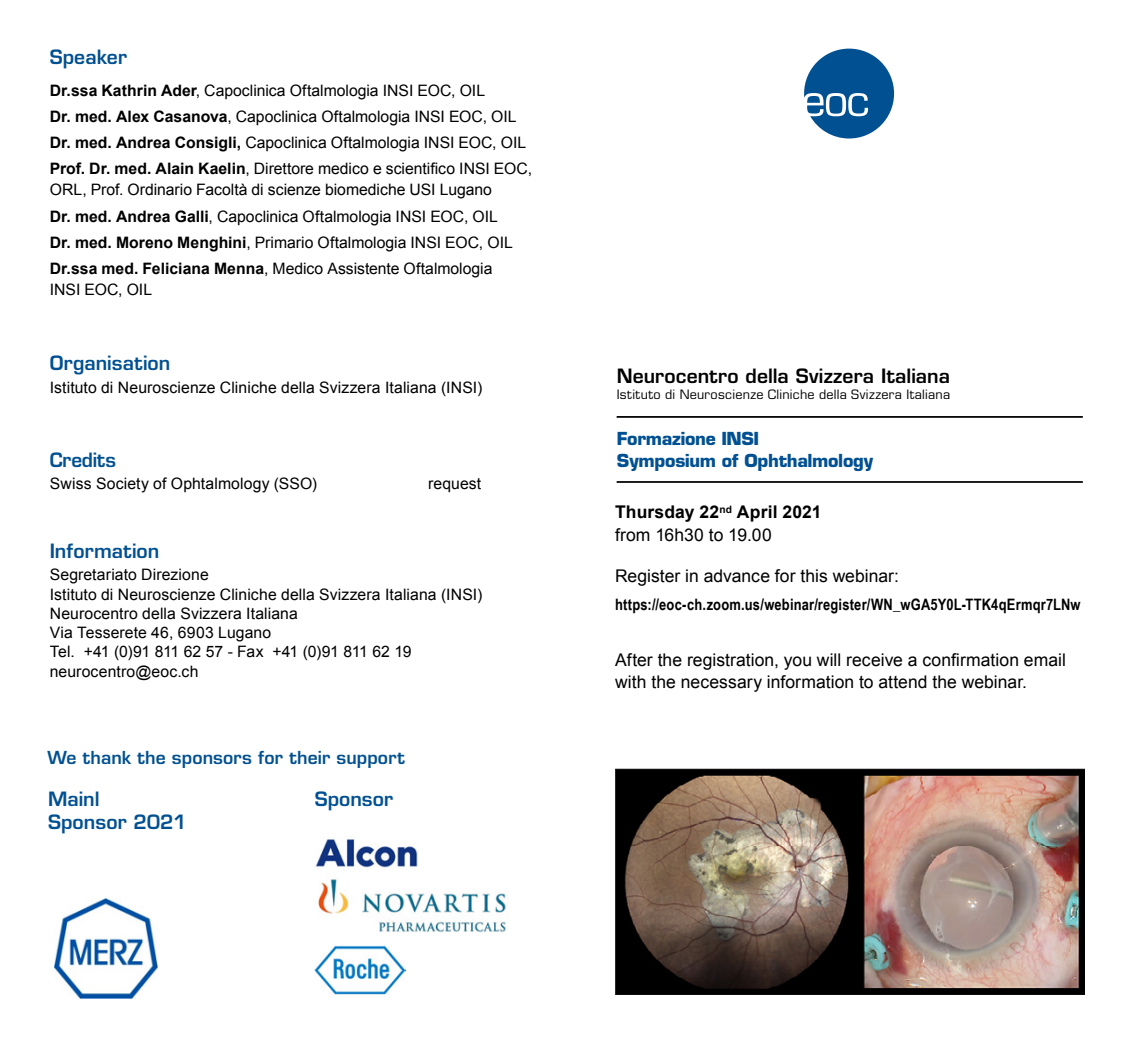
<style>
.page{position:relative;width:1132px;height:1042px;background:#fff}
.page>*{position:absolute;margin:0;border:0;box-sizing:border-box;transform-origin:0 0}
.t1{font:600 19.25px "Eurostile LT Std";color:#005092}
.t2{font:600 19.25px "Eurostile LT Std";letter-spacing:.005em;color:#000}
.t3{font:17.5px/22.8px "Arial";letter-spacing:.005em;color:#000}
.t4{font:700 17.5px/22.8px "Eurostile LT Std";letter-spacing:-.015em;color:#005092}
.t5{font:700 17.5px/22.8px "Arial";letter-spacing:.005em;color:#000}
.t6{font:600 17.5px "Eurostile LT Std";letter-spacing:.01em;color:#005092}
.t7{font:15.75px/26.2px "Arial";letter-spacing:.005em;color:#000}
.t8{font:700 15.75px "Arial Narrow";letter-spacing:.015em;color:#000}
.t9{font:12.6px "Eurostile LT Std";letter-spacing:.02em;color:#000}
.s1{font-weight:700}
.s2{font-weight:400}
</style>
<div class="page">
<hr style="left:616px;top:416px;width:466px;height:2px;background:#000">
<hr style="left:616px;top:481px;width:466px;height:2px;background:#000">
<svg style="left:804px;top:49px;width:89px;height:89px"></svg>
<img style="left:55px;top:899px;width:102px;height:99px">
<img style="left:615px;top:768px;width:469px;height:226px">
<img style="left:315px;top:838px;width:103px;height:32px">
<img style="left:314px;top:946px;width:92px;height:48px">
<img style="left:318px;top:879px;width:191px;height:53px">
<p class="t1" style="left:50px;top:45px;width:79px">Speaker</p>
<p class="t7" style="left:50px;top:77px;width:483px"><span class="s1">Dr.ssa Kathrin Ader</span>, Capoclinica Oftalmologia INSI EOC, OIL<br><span class="s1">Dr. med. Alex Casanova</span>, Capoclinica Oftalmologia INSI EOC, OIL <span class="s1">Dr. med. Andrea Consigli,</span> Capoclinica Oftalmologia INSI EOC, OIL <span class="s1">Prof. Dr. med. Alain Kaelin</span>, Direttore medico e scientifico INSI EOC,</p>
<p class="t7" style="left:50px;top:177px;width:464px">ORL, Prof. Ordinario Facoltà di scienze biomediche USI Lugano <span class="s1">Dr. med. Andrea Galli</span>, Capoclinica Oftalmologia INSI EOC, OIL <span class="s1">Dr. med. Moreno Menghini</span>, Primario Oftalmologia INSI EOC, OIL <span class="s1">Dr.ssa med. Feliciana Menna</span>, Medico Assistente Oftalmologia</p>
<p class="t7" style="left:50px;top:277px;width:104px">INSI EOC, OIL</p>
<p class="t1" style="left:50px;top:351px;width:122px">Organisation</p>
<p class="t7" style="left:50px;top:375px;width:434px">Istituto di Neuroscienze Cliniche della Svizzera Italiana (INSI)</p>
<p class="t1" style="left:50px;top:447px;width:68px">Credits</p>
<p class="t7" style="left:50px;top:471px;width:269px">Swiss Society of Ophtalmology (SSO)</p>
<p class="t7" style="left:428px;top:471px;width:55px">request</p>
<p class="t1" style="left:50px;top:538px;width:111px">Information</p>
<p class="t7" style="left:50px;top:565px;width:434px;line-height:19.2px">Segretariato Direzione<br>Istituto di Neuroscienze Cliniche della Svizzera Italiana (INSI)<br>Neurocentro della Svizzera Italiana<br>Via Tesserete 46, 6903 Lugano<br>Tel. +41 (0)91 811 62 57 - Fax +41 (0)91 811 62 19 neurocentro@eoc.ch</p>
<p class="t6" style="left:47px;top:747px;width:359px">We thank the sponsors for their support</p>
<p class="t1" style="left:48px;top:787px;width:53px">Mainl</p>
<p class="t1" style="left:314px;top:787px;width:80px">Sponsor</p>
<p class="t1" style="left:48px;top:810px;width:140px">Sponsor 2021</p>
<p class="t2" style="left:616px;top:364px;width:334px">Neurocentro della Svizzera Italiana</p>
<p class="t9" style="left:616px;top:387px;width:335px">Istituto di Neuroscienze Cliniche della Svizzera Italiana</p>
<p class="t4" style="left:616px;top:427px;width:258px">Formazione INSI<br>Symposium of Ophthalmology</p>
<p class="t5" style="left:615px;top:501px;width:208px">Thursday 22<sup>nd</sup> April 2021 <span class="s2">from 16h30 to 19.00</span></p>
<p class="t3" style="left:615px;top:564px;width:285px">Register in advance for this webinar:</p>
<p class="t8" style="left:615px;top:592px;width:467px">https://eoc-ch.zoom.us/webinar/register/WN_wGA5Y0L-TTK4qErmqr7LNw</p>
<p class="t3" style="left:615px;top:648px;width:452px">After the registration, you will receive a confirmation email with the necessary information to attend the webinar.</p>
</div>
